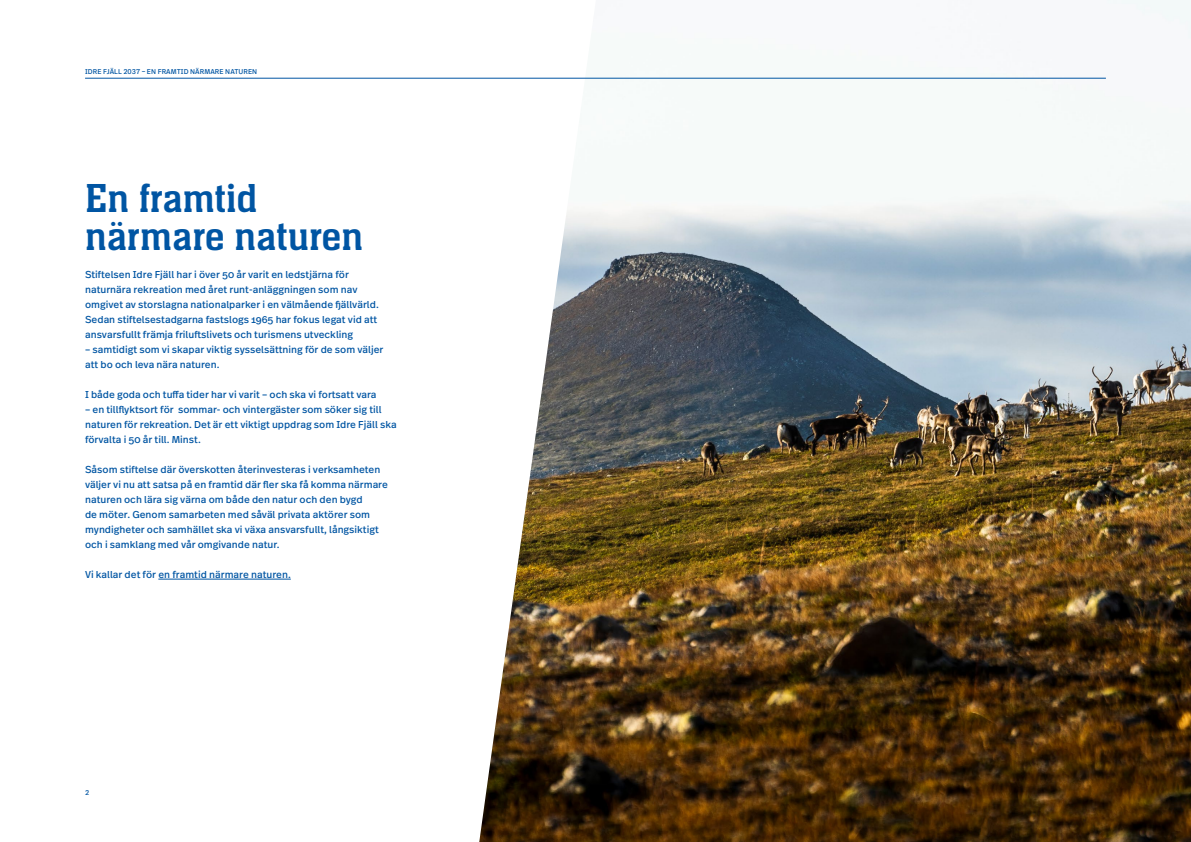
<style>
.page{position:relative;width:1191px;height:842px;background:#fff}
.page>*{position:absolute;margin:0;border:0;box-sizing:border-box;transform-origin:0 0}
.t1{font:42px/38px "Neue Aachen Pro";color:#0055a3}
.t2{font:10px/15px "Real Text Pro";color:#0055a3}
.t3{font:7px "Real Text Pro";letter-spacing:.01em;color:#0055a3}
</style>
<div class="page">
<img style="left:479px;top:0;width:712px;height:842px">
<hr style="left:158px;top:579px;width:133px;height:1px;background:#0055a3">
<hr style="left:85px;top:78px;width:1021px;height:1px;background:#0055a3">
<p class="t3" style="left:85px;top:67px;width:174px">IDRE FJÄLL 2037 – EN FRAMTID NÄRMARE NATUREN</p>
<h1 class="t1" style="left:85px;top:179px;width:280px">En framtid närmare naturen</h1>
<p class="t2" style="left:85px;top:267px;width:295px">Stiftelsen Idre Fjäll har i över 50 år varit en ledstjärna för naturnära rekreation med året runt-anläggningen som nav omgivet av storslagna nationalparker i en välmående fjällvärld.<br>Sedan stiftelsestadgarna fastslogs 1965 har fokus legat vid att ansvarsfullt främja friluftslivets och turismens utveckling</p>
<p class="t2" style="left:85px;top:342px;width:300px">– samtidigt som vi skapar viktig sysselsättning för de som väljer att bo och leva nära naturen.</p>
<p class="t2" style="left:85px;top:387px;width:293px">I både goda och tuffa tider har vi varit – och ska vi fortsatt vara</p>
<p class="t2" style="left:85px;top:402px;width:313px">– en tillflyktsort för sommar- och vintergäster som söker sig till naturen för rekreation. Det är ett viktigt uppdrag som Idre Fjäll ska förvalta i 50 år till. Minst.</p>
<p class="t2" style="left:85px;top:462px;width:304px">Såsom stiftelse där överskotten återinvesteras i verksamheten väljer vi nu att satsa på en framtid där fler ska få komma närmare naturen och lära sig värna om både den natur och den bygd<br>de möter. Genom samarbeten med såväl privata aktörer som myndigheter och samhället ska vi växa ansvarsfullt, långsiktigt och i samklang med vår omgivande natur.</p>
<p class="t2" style="left:85px;top:567px;width:207px">Vi kallar det för en framtid närmare naturen.</p>
<p class="t3" style="left:85px;top:788px;width:6px">2</p>
</div>
